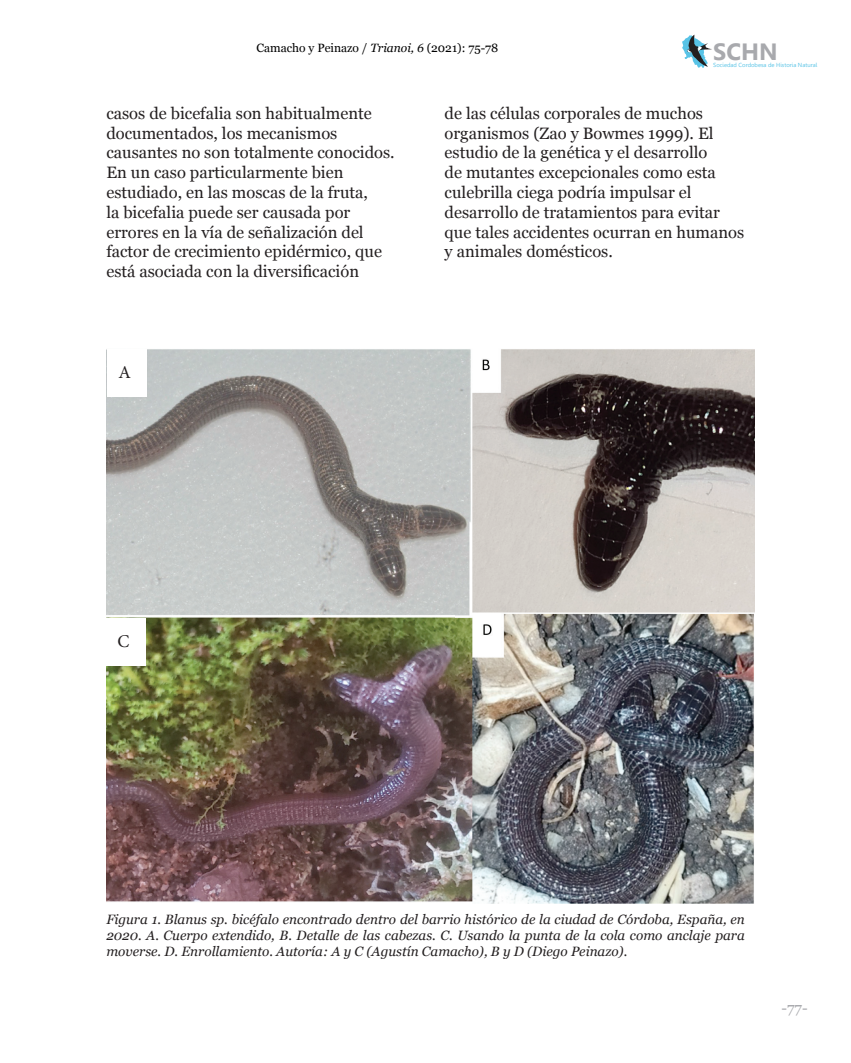
<style>
.page{position:relative;width:851px;height:1063px;background:#fff}
.page>*{position:absolute;margin:0;border:0;box-sizing:border-box;transform-origin:0 0}
.t1{font:700 23.55px "Gisha";color:#a8a9ad}
.t2{font:18px "Minion Pro";color:#231f20}
.t3{font:16.5px/19.8px "Georgia";color:#231f20}
.t4{font:15px "Georgia";color:#a8a9ad}
.t5{font:italic 13.5px/16.2px "Georgia";color:#231f20;text-align:justify}
.t6{font:12px "Georgia";color:#000}
.t7{font:5.85px "Gisha";color:#58c3e6}
.s1{font-style:italic}
</style>
<div class="page">
<svg style="left:682px;top:35px;width:30px;height:33px"></svg>
<img style="left:106px;top:349px;width:648px;height:554px">
<div style="left:107px;top:349px;width:40px;height:48px;background:#fff"></div>
<div style="left:106px;top:618px;width:40px;height:47px;background:#fff"></div>
<p class="t6" style="left:256px;top:39px;width:243px">Camacho y Peinazo / <span class="s1">Trianoi, 6</span> (2021): 75-78</p>
<h1 class="t1" style="left:713px;top:38px;width:66px">SCHN</h1>
<p class="t7" style="left:713px;top:61px;width:105px">Sociedad Cordobesa de Historia Natural</p>
<p class="t3" style="left:106px;top:103px;width:290px">casos de bicefalia son habitualmente documentados, los mecanismos causantes no son totalmente conocidos.<br>En un caso particularmente bien estudiado, en las moscas de la fruta,<br>la bicefalia puede ser causada por errores en la vía de señalización del factor de crecimiento epidérmico, que está asociada con la diversificación</p>
<p class="t3" style="left:444px;top:103px;width:301px">de las células corporales de muchos organismos (Zao y Bowmes 1999). El estudio de la genética y el desarrollo<br>de mutantes excepcionales como esta culebrilla ciega podría impulsar el desarrollo de tratamientos para evitar que tales accidentes ocurran en humanos y animales domésticos.</p>
<p class="t2" style="left:118px;top:360px;width:14px">A</p>
<p class="t2" style="left:118px;top:629px;width:13px">C</p>
<p class="t5" style="left:106px;top:911px;width:640px">Figura 1. Blanus sp. bicéfalo encontrado dentro del barrio histórico de la ciudad de Córdoba, España, en 2020. A. Cuerpo extendido, B. Detalle de las cabezas. C. Usando la punta de la cola como anclaje para moverse. D. Enrollamiento. Autoría: A y C (Agustín Camacho), B y D (Diego Peinazo).</p>
<p class="t4" style="left:781px;top:997px;width:28px">-77-</p>
</div>
